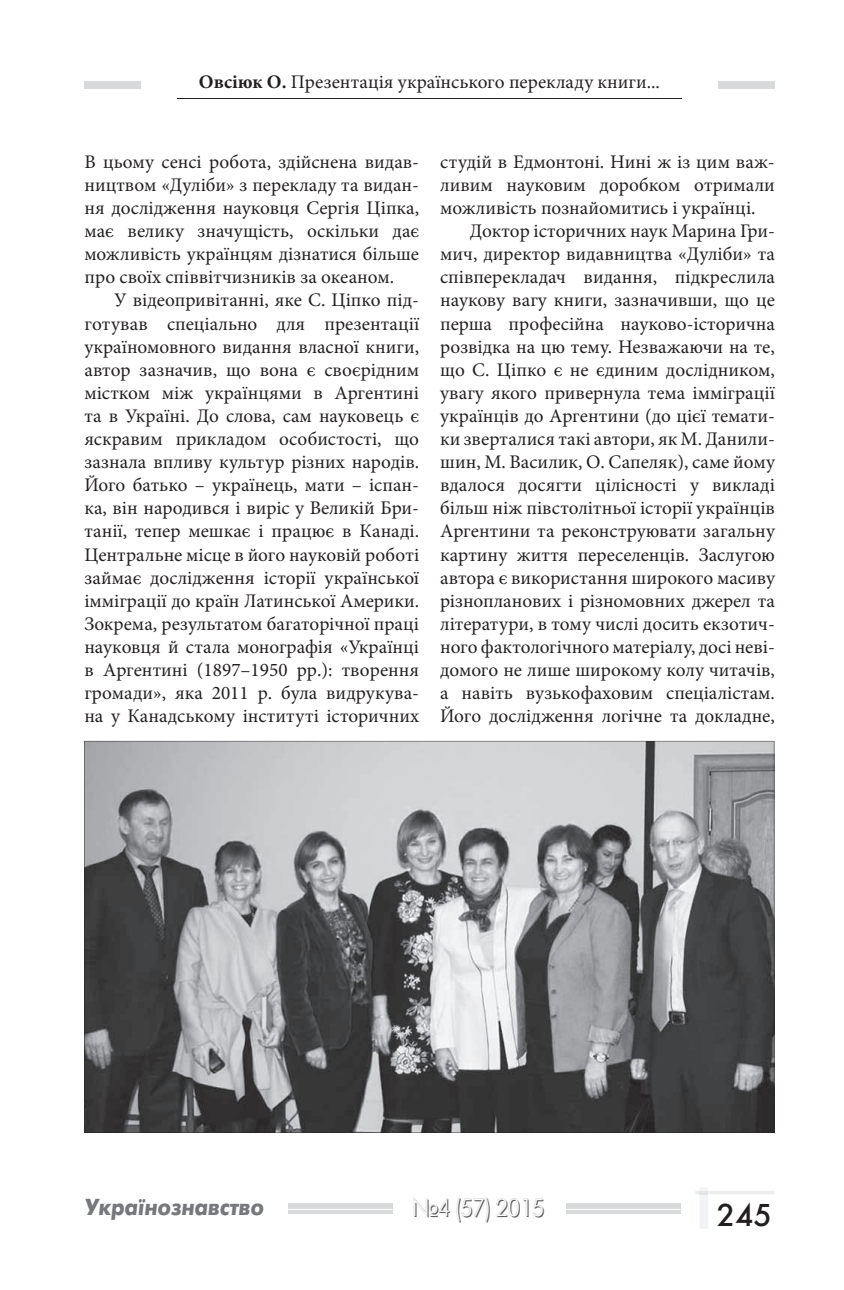
<style>
.page{position:relative;width:844px;height:1290px;background:#fff}
.page>*{position:absolute;margin:0;border:0;box-sizing:border-box;transform-origin:0 0}
.t1{font:31.5px "Futura Futuris";color:#231f20}
.t2{font:24.5px "Futura Futuris Shadow";color:#5f5f62;scale:.93 1}
.t3{font:italic 700 23.1px "Futura Futuris";color:#76787b;scale:.91 1}
.t4{font:19.25px/23.1px "Minion Pro";color:#231f20;text-align:justify}
.s1{font-weight:700}
</style>
<div class="page">
<hr style="left:85px;top:82px;width:56px;height:2px;background:#d8d9db">
<hr style="left:85px;top:85px;width:56px;height:1px;background:#d8d9db">
<hr style="left:85px;top:87px;width:56px;height:2px;background:#d8d9db">
<hr style="left:718px;top:82px;width:56px;height:2px;background:#d8d9db">
<hr style="left:718px;top:85px;width:56px;height:1px;background:#d8d9db">
<hr style="left:718px;top:87px;width:56px;height:2px;background:#d8d9db">
<hr style="left:177px;top:98px;width:504px;height:1px;background:#231f20">
<hr style="left:288px;top:1203px;width:104px;height:3px;background:#d8d9db">
<hr style="left:288px;top:1207px;width:104px;height:2px;background:#d8d9db">
<hr style="left:288px;top:1210px;width:104px;height:3px;background:#d8d9db">
<hr style="left:566px;top:1203px;width:114px;height:3px;background:#d8d9db">
<hr style="left:566px;top:1207px;width:114px;height:2px;background:#d8d9db">
<hr style="left:566px;top:1210px;width:114px;height:3px;background:#d8d9db">
<hr style="left:708px;top:1191px;width:66px;height:3px;background:#eeeeef">
<svg style="left:695px;top:1188px;width:13px;height:41px"></svg>
<svg style="left:84px;top:741px;width:690px;height:392px;background:#868688"></svg>
<p class="t4" style="left:199px;top:71px;width:462px"><span class="s1">Овсіюк О.</span> Презентація українського перекладу книги...</p>
<p class="t4" style="left:84px;top:150px;width:336px">В цьому сенсі робота, здійснена видав&shy;ництвом «Дуліби» з перекладу та видан&shy;ня дослідження науковця Сергія Ціпка, має велику значущість, оскільки дає можливість українцям дізнатися більше про своїх співвітчизників за океаном.</p>
<p class="t4" style="left:84px;top:289px;width:336px;text-indent:30px">У відеопривітанні, яке С. Ціпко під&shy;готував спеціально для презентації україномовного видання власної книги, автор зазначив, що вона є своєрідним містком між українцями в Аргентині та в Україні. До слова, сам науковець є яскравим прикладом особистості, що зазнала впливу культур різних народів.<br>Його батько – українець, мати – іспан&shy;ка, він народився і виріс у Великій Бри&shy;танії, тепер мешкає і працює в Канаді.<br>Центральне місце в його науковій роботі займає дослідження історії української імміграції до країн Латинської Америки.<br>Зокрема, результатом багаторічної праці науковця й стала монографія «Українці в Аргентині (1897–1950 рр.): творення громади», яка 2011 р. була видрукува&shy;на у Канадському інституті історичних</p>
<p class="t4" style="left:440px;top:150px;width:336px">студій в Едмонтоні. Нині ж із цим важ&shy;ливим науковим доробком отримали можливість познайомитись і українці.</p>
<p class="t4" style="left:440px;top:219px;width:336px;text-indent:30px">Доктор історичних наук Марина Гри&shy;мич, директор видавництва «Дуліби» та співперекладач видання, підкреслила наукову вагу книги, зазначивши, що це перша професійна науково-історична розвідка на цю тему. Незважаючи на те, що С. Ціпко є не єдиним дослідником, увагу якого привернула тема імміграції українців до Аргентини (до цієї темати&shy;ки зверталися такі автори, як М. Данили&shy;шин, М. Василик, О. Сапеляк), саме йому вдалося досягти цілісності у викладі більш ніж півстолітньої історії українців Аргентини та реконструювати загальну картину життя переселенців. Заслугою автора є використання широкого масиву різнопланових і різномовних джерел та літератури, в тому числі досить екзотич&shy;ного фактологічного матеріалу, досі неві&shy;домого не лише широкому колу читачів, а навіть вузькофаховим спеціалістам.<br>Його дослідження логічне та докладне,</p>
<p class="t3" style="left:84px;top:1193px;width:199px">Українознавство</p>
<p class="t2" style="left:412px;top:1194px;width:144px">№4 (57) 2015</p>
<h1 class="t1" style="left:716px;top:1195px;width:57px">245</h1>
</div>
